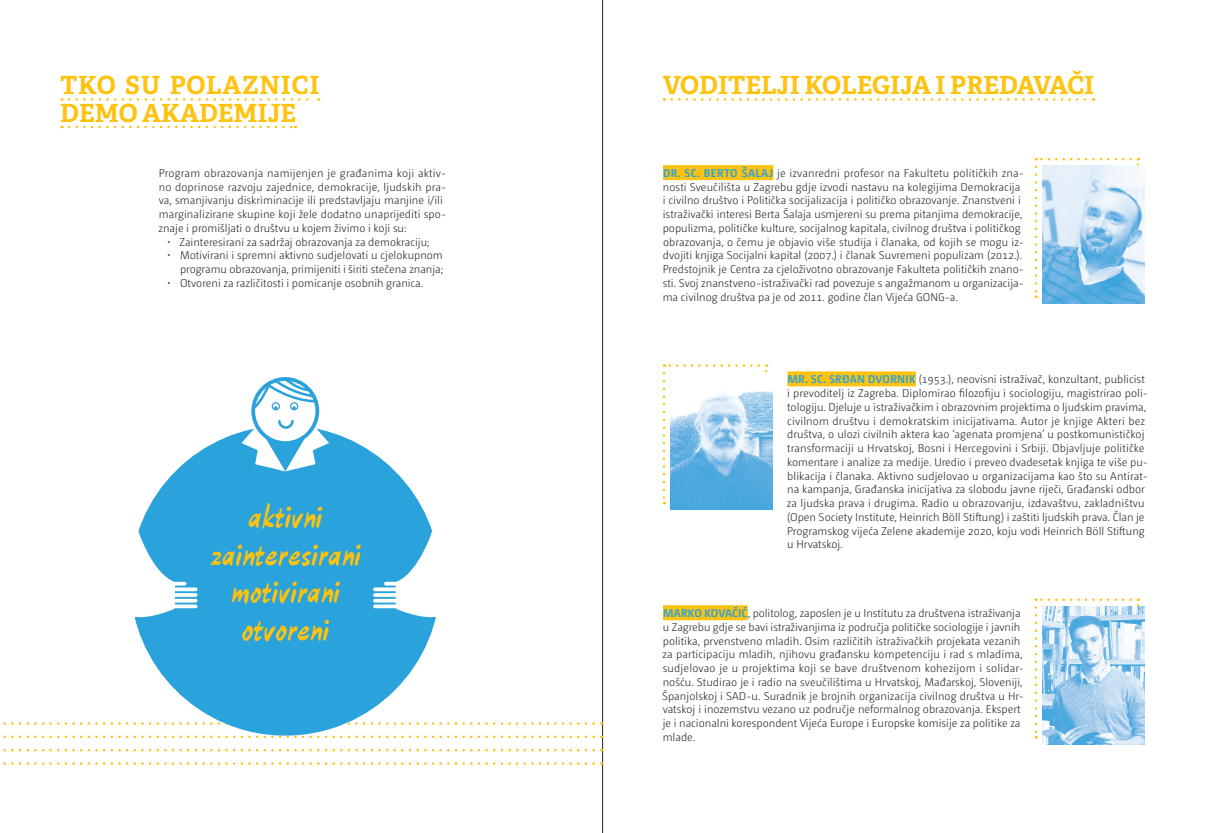
<style>
.page{position:relative;width:1205px;height:833px;background:#fff}
.page>*{position:absolute;margin:0;border:0;box-sizing:border-box;transform-origin:0 0}
.t1{font:42.5px/37.5px "P22 Slogan";color:#fec210;text-align:center}
.t2{font:700 25px/27.5px "Adelle Basic";color:#fec210}
.t3{font:300 11.25px/13.8px "Camingo Dos Pro";color:#231f20}
.s1{font-weight:700;color:#2aa2db}
</style>
<div class="page">
<hr style="left:602px;top:0;width:1px;height:833px;background:#231f20">
<svg style="left:3px;top:762px;width:591px;height:3px"></svg>
<svg style="left:3px;top:735px;width:591px;height:3px"></svg>
<svg style="left:3px;top:749px;width:591px;height:2px"></svg>
<svg style="left:3px;top:722px;width:591px;height:3px"></svg>
<div style="left:663px;top:165px;width:110px;height:15px;background:#fec210"></div>
<div style="left:663px;top:605px;width:85px;height:15px;background:#fec210"></div>
<svg style="left:671px;top:98px;width:423px;height:3px"></svg>
<div style="left:787px;top:371px;width:129px;height:15px;background:#fec210"></div>
<svg style="left:1034px;top:167px;width:3px;height:131px"></svg>
<svg style="left:1136px;top:158px;width:3px;height:8px"></svg>
<svg style="left:1036px;top:158px;width:94px;height:2px"></svg>
<svg style="left:663px;top:373px;width:2px;height:131px"></svg>
<svg style="left:664px;top:364px;width:95px;height:3px"></svg>
<svg style="left:1034px;top:607px;width:3px;height:131px"></svg>
<svg style="left:1136px;top:598px;width:3px;height:8px"></svg>
<svg style="left:1036px;top:598px;width:94px;height:3px"></svg>
<img style="left:1042px;top:166px;width:102px;height:137px">
<img style="left:671px;top:391px;width:102px;height:119px">
<img style="left:1042px;top:606px;width:102px;height:138px">
<svg style="left:69px;top:98px;width:250px;height:3px"></svg>
<svg style="left:69px;top:126px;width:227px;height:2px"></svg>
<div style="left:130px;top:425px;width:310px;height:310px;background:#2aa2db;border-radius:50%"></div>
<svg style="left:130px;top:524px;width:55px;height:98px"></svg>
<svg style="left:174px;top:587px;width:22px;height:4px"></svg>
<svg style="left:174px;top:593px;width:22px;height:4px"></svg>
<hr style="left:174px;top:599px;width:22px;height:3px;background:#fff">
<svg style="left:174px;top:604px;width:22px;height:4px"></svg>
<svg style="left:386px;top:524px;width:54px;height:99px"></svg>
<svg style="left:375px;top:587px;width:21px;height:4px"></svg>
<svg style="left:375px;top:593px;width:21px;height:4px"></svg>
<hr style="left:375px;top:599px;width:21px;height:3px;background:#fff">
<svg style="left:375px;top:604px;width:21px;height:4px"></svg>
<svg style="left:241px;top:418px;width:88px;height:53px"></svg>
<svg style="left:251px;top:377px;width:67px;height:35px"></svg>
<h2 class="t2" style="left:60px;top:72px;width:261px">TKO SU POLAZNICI<br>DEMO AKADEMIJE</h2>
<p class="t3" style="left:158px;top:166px;width:289px">Program obrazovanja namijenjen je građanima koji aktiv&shy;no doprinose razvoju zajednice, demokracije, ljudskih pra&shy;va, smanjivanju diskriminacije ili predstavljaju manjine i/ili marginalizirane skupine koji žele dodatno unaprijediti spo&shy;znaje i promišljati o društvu u kojem živimo i koji su:</p>
<p class="t3" style="left:167px;top:235px;width:264px">• Zainteresirani za sadržaj obrazovanja za demokraciju;</p>
<p class="t3" style="left:167px;top:249px;width:277px;text-align:right">• Motivirani i spremni aktivno sudjelovati u cjelokupnom programu obrazovanja, primijeniti i širiti stečena znanja;</p>
<p class="t3" style="left:167px;top:276px;width:258px">• Otvoreni za različitosti i pomicanje osobnih granica.</p>
<h1 class="t1" style="left:210px;top:495px;width:153px">aktivni zainteresirani motivirani otvoreni</h1>
<h2 class="t2" style="left:663px;top:72px;width:433px">VODITELJI KOLEGIJA I PREDAVAČI</h2>
<p class="t3" style="left:663px;top:166px;width:363px"><span class="s1">DR. SC. BERTO ŠALAJ</span> je izvanredni profesor na Fakultetu političkih zna&shy;nosti Sveučilišta u Zagrebu gdje izvodi nastavu na kolegijima Demokracija i civilno društvo i Politička socijalizacija i političko obrazovanje. Znanstveni i istraživački interesi Berta Šalaja usmjereni su prema pitanjima demokracije, populizma, političke kulture, socijalnog kapitala, civilnog društva i političkog obrazovanja, o čemu je objavio više studija i članaka, od kojih se mogu iz&shy;dvojiti knjiga Socijalni kapital (2007.) i članak Suvremeni populizam (2012.).<br>Predstojnik je Centra za cjeloživotno obrazovanje Fakulteta političkih znano&shy;sti. Svoj znanstveno-istraživački rad povezuje s angažmanom u organizacija&shy;ma civilnog društva pa je od 2011. godine član Vijeća GONG-a.</p>
<p class="t3" style="left:787px;top:372px;width:363px"><span class="s1">MR. SC. SRĐAN DVORNIK</span> (1953.), neovisni istraživač, konzultant, publicist i prevoditelj iz Zagreba. Diplomirao filozofiju i sociologiju, magistrirao poli&shy;tologiju. Djeluje u istraživačkim i obrazovnim projektima o ljudskim pravima, civilnom društvu i demokratskim inicijativama. Autor je knjige Akteri bez društva, o ulozi civilnih aktera kao ‘agenata promjena’ u postkomunističkoj transformaciji u Hrvatskoj, Bosni i Hercegovini i Srbiji. Objavljuje političke komentare i analize za medije. Uredio i preveo dvadesetak knjiga te više pu&shy;blikacija i članaka. Aktivno sudjelovao u organizacijama kao što su Antirat&shy;na kampanja, Građanska inicijativa za slobodu javne riječi, Građanski odbor za ljudska prava i drugima. Radio u obrazovanju, izdavaštvu, zakladništvu (Open Society Institute, Heinrich Böll Stiftung) i zaštiti ljudskih prava. Član je Programskog vijeća Zelene akademije 2020, koju vodi Heinrich Böll Stiftung u Hrvatskoj.</p>
<p class="t3" style="left:662px;top:606px;width:363px"><span class="s1">MARKO KOVAČIĆ</span>, politolog, zaposlen je u Institutu za društvena istraživanja u Zagrebu gdje se bavi istraživanjima iz područja političke sociologije i javnih politika, prvenstveno mladih. Osim različitih istraživačkih projekata vezanih za participaciju mladih, njihovu građansku kompetenciju i rad s mladima, sudjelovao je u projektima koji se bave društvenom kohezijom i solidar&shy;nošću. Studirao je i radio na sveučilištima u Hrvatskoj, Mađarskoj, Sloveniji, Španjolskoj i SAD-u. Suradnik je brojnih organizacija civilnog društva u Hr&shy;vatskoj i inozemstvu vezano uz područje neformalnog obrazovanja. Ekspert je i nacionalni korespondent Vijeća Europe i Europske komisije za politike za mlade.</p>
</div>
